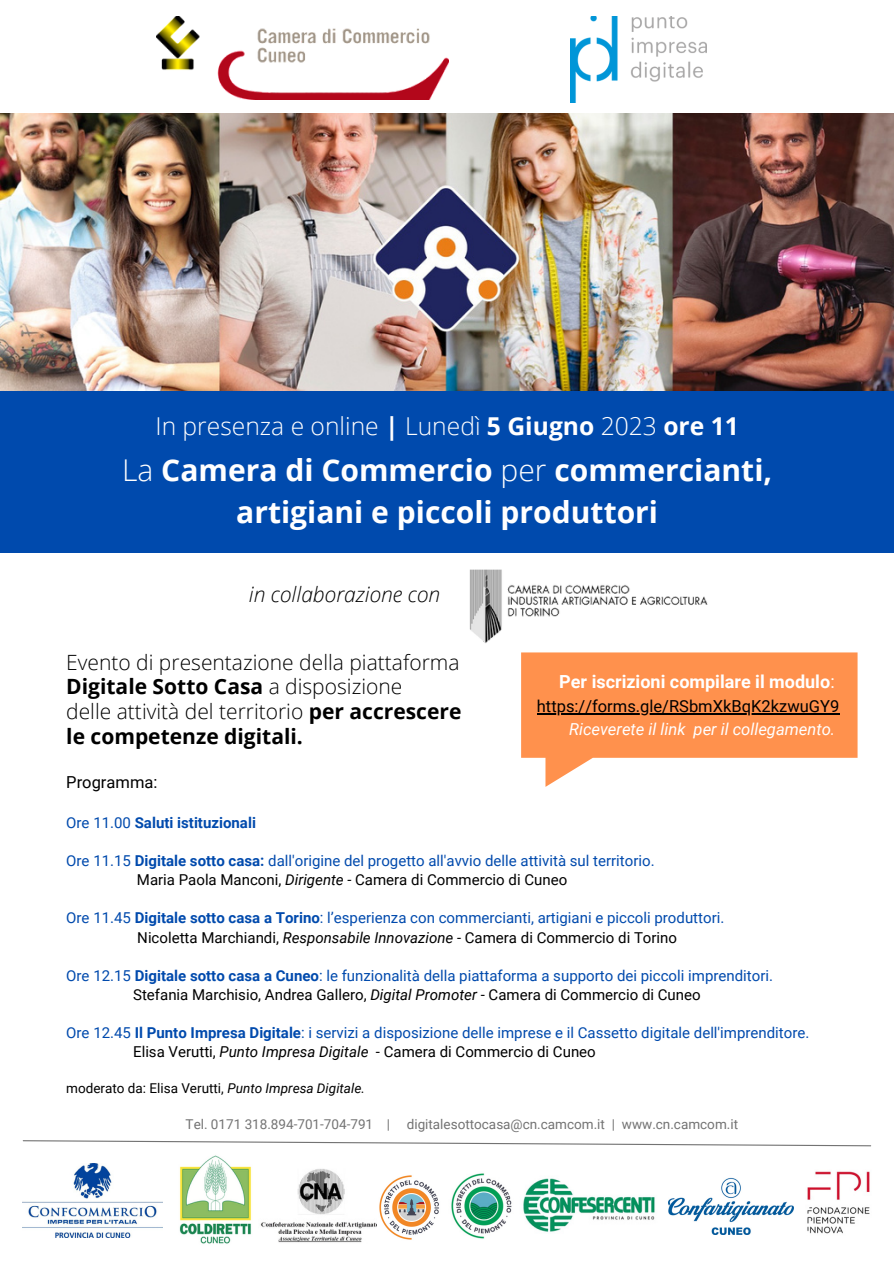
<style>
.page{position:relative;width:894px;height:1264px;background:#fff}
.page>*{position:absolute;margin:0;border:0;box-sizing:border-box;transform-origin:0 0}
.t1{font:700 30px "Open Sans";color:#fff}
.t2{font:300 24.6px "Open Sans";color:#fff}
.t3{font:700 21px/24.8px "Open Sans";color:#000}
.t4{font:300 21px "Open Sans";color:#000}
.t5{font:italic 300 21px "Open Sans";color:#000}
.t6{font:700 18px "Roboto";color:#fff}
.t7{font:16.5px/22.5px "Roboto";color:#000;text-align:right}
.t8{font:15px "Roboto";color:#004aad}
.t9{font:15px "Roboto";color:#000}
.t10{font:700 15px "Roboto";color:#004aad}
.t11{font:13.5px "Roboto";color:#737373}
.t12{font:13.5px "Roboto";color:#000}
.s1{font-weight:700}
.s2{font-weight:300}
.s3{font-weight:400}
.s4{font-style:italic;color:#fff}
.s5{font-style:italic}
</style>
<div class="page">
<svg style="left:521px;top:652px;width:336px;height:135px;fill:#ff914d"></svg>
<img style="left:0;top:114px;width:893px;height:277px">
<div style="left:0;top:391px;width:893px;height:161px;background:#004aad"></div>
<img style="left:156px;top:16px;width:292px;height:83px">
<img style="left:570px;top:16px;width:136px;height:87px">
<img style="left:469px;top:569px;width:238px;height:74px">
<svg style="left:22px;top:1140px;width:849px;height:6px"></svg>
<img style="left:23px;top:1163px;width:139px;height:73px">
<img style="left:260px;top:1169px;width:117px;height:74px">
<img style="left:668px;top:1177px;width:125px;height:57px">
<img style="left:179px;top:1155px;width:72px;height:89px">
<img style="left:523px;top:1178px;width:132px;height:54px">
<img style="left:807px;top:1171px;width:63px;height:63px">
<img style="left:379px;top:1175px;width:60px;height:65px">
<img style="left:451px;top:1173px;width:61px;height:66px">
<hr style="left:536px;top:713px;width:303px;height:1px;background:#000">
<p class="t2" style="left:155px;top:408px;width:584px">In presenza e online <span class="s1">|</span> Lunedì <span class="s1">5 Giugno</span> 2023 <span class="s1">ore 11</span></p>
<p class="t1" style="left:122px;top:449px;width:651px"><span class="s2">La</span> Camera di Commercio <span class="s2">per</span> commercianti,</p>
<p class="t1" style="left:236px;top:490px;width:423px">artigiani e piccoli produttori</p>
<p class="t5" style="left:249px;top:579px;width:193px">in collaborazione con</p>
<p class="t4" style="left:66px;top:647px;width:394px">Evento di presentazione della piattaforma</p>
<p class="t3" style="left:66px;top:674px;width:337px">Digitale Sotto Casa <span class="s2">a disposizione</span></p>
<p class="t3" style="left:66px;top:698px;width:396px"><span class="s2">delle attività del territorio</span> per accrescere le competenze digitali.</p>
<p class="t7" style="left:66px;top:771px;width:93px">Programma:</p>
<p class="t6" style="left:559px;top:671px;width:277px">Per iscrizioni compilare il modulo<span class="s3">:</span></p>
<p class="t7" style="left:536px;top:695px;width:304px">https://forms.gle/RSbmXkBqK2kzwuGY9<br><span class="s4">Riceverete il link per il collegamento.</span></p>
<p class="t10" style="left:66px;top:813px;width:191px"><span class="s3">Ore 11.00</span> Saluti istituzionali</p>
<p class="t8" style="left:66px;top:852px;width:589px">Ore 11.15 <span class="s1">Digitale sotto casa:</span> dall'origine del progetto all'avvio delle attività sul territorio.</p>
<p class="t9" style="left:137px;top:871px;width:431px">Maria Paola Manconi, <span class="s5">Dirigente -</span> Camera di Commercio di Cuneo</p>
<p class="t8" style="left:66px;top:909px;width:659px">Ore 11.45 <span class="s1">Digitale sotto casa a Torino</span>: l’esperienza con commercianti, artigiani e piccoli produttori.</p>
<p class="t9" style="left:137px;top:928px;width:541px">Nicoletta Marchiandi, <span class="s5">Responsabile Innovazione -</span> Camera di Commercio di Torino</p>
<p class="t8" style="left:66px;top:966px;width:708px">Ore 12.15 <span class="s1">Digitale sotto casa a Cuneo</span>: le funzionalità della piattaforma a supporto dei piccoli imprenditori.</p>
<p class="t9" style="left:133px;top:986px;width:569px">Stefania Marchisio, Andrea Gallero, <span class="s5">Digital Promoter</span> - Camera di Commercio di Cuneo</p>
<p class="t8" style="left:66px;top:1024px;width:744px">Ore 12.45 <span class="s1">Il Punto Impresa Digitale</span>: i servizi a disposizione delle imprese e il Cassetto digitale dell'imprenditore.</p>
<p class="t9" style="left:133px;top:1043px;width:464px">Elisa Verutti, <span class="s5">Punto Impresa Digitale</span> - Camera di Commercio di Cuneo</p>
<p class="t12" style="left:66px;top:1080px;width:300px">moderato da: Elisa Verutti, <span class="s5">Punto Impresa Digitale.</span></p>
<p class="t11" style="left:185px;top:1116px;width:554px">Tel. 0171 318.894-701-704-791 | digitalesottocasa@cn.camcom.it | www.cn.camcom.it</p>
</div>
